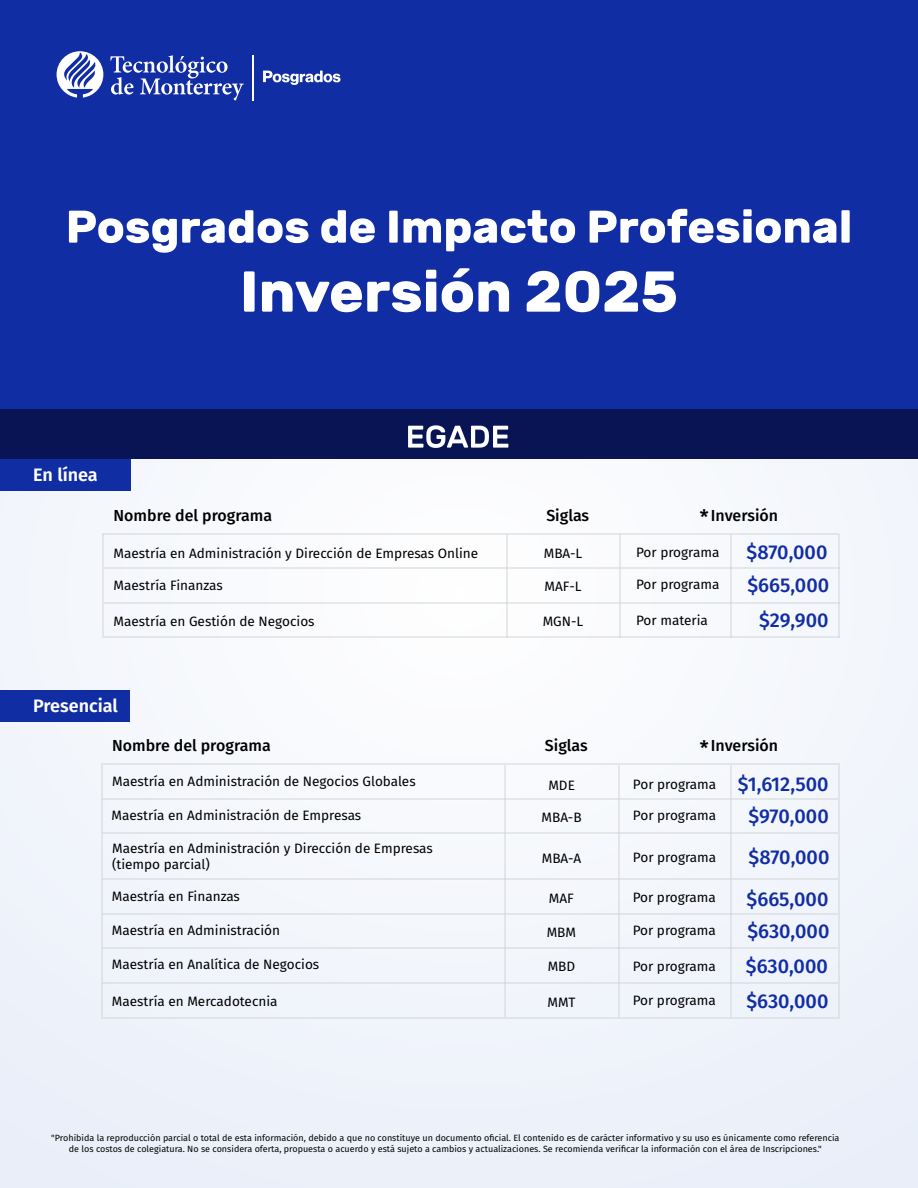
<style>
.page{position:relative;width:918px;height:1188px;background:#fff}
.page>*{position:absolute;margin:0;border:0;box-sizing:border-box;transform-origin:0 0}
.t1{font:500 19.95px "Fira Sans";color:#112da4}
.t2{font:600 18px "Fira Sans";color:#fff}
.t3{font:500 15.9px "Fira Sans";color:#000}
.t4{font:13.5px/16.4px "Fira Sans";color:#000}
.t5{font:9px/10.8px "Fira Sans";color:#000;text-align:center}
.s1{font-size:19.95px}
.s2{font-weight:500;font-size:19.95px;color:#112da4}
</style>
<div class="page">
<hr style="left:101px;top:763px;width:739px;height:2px;background:#ced0d1">
<hr style="left:103px;top:832px;width:735px;height:2px;background:#ced0d1">
<hr style="left:102px;top:879px;width:736px;height:1px;background:#ced0d1">
<hr style="left:102px;top:913px;width:736px;height:2px;background:#ced0d1">
<hr style="left:102px;top:948px;width:736px;height:1px;background:#ced0d1">
<hr style="left:102px;top:982px;width:736px;height:2px;background:#ced0d1">
<hr style="left:101px;top:1017px;width:739px;height:1px;background:#ced0d1">
<hr style="left:103px;top:798px;width:735px;height:2px;background:#ced0d1">
<hr style="left:504px;top:765px;width:2px;height:252px;background:#ced0d1">
<hr style="left:101px;top:765px;width:2px;height:252px;background:#ced0d1">
<hr style="left:618px;top:765px;width:2px;height:252px;background:#ced0d1">
<hr style="left:730px;top:765px;width:1px;height:252px;background:#ced0d1">
<hr style="left:838px;top:765px;width:2px;height:252px;background:#ced0d1">
<div style="left:0;top:690px;width:130px;height:32px;background:#112da4"></div>
<div style="left:0;top:459px;width:131px;height:32px;background:#112da4"></div>
<hr style="left:103px;top:533px;width:736px;height:1px;background:#ced0d1">
<hr style="left:104px;top:602px;width:735px;height:1px;background:#ced0d1">
<hr style="left:104px;top:636px;width:735px;height:2px;background:#ced0d1">
<hr style="left:104px;top:567px;width:735px;height:2px;background:#ced0d1">
<hr style="left:506px;top:534px;width:1px;height:104px;background:#ced0d1">
<hr style="left:103px;top:534px;width:1px;height:104px;background:#ced0d1">
<hr style="left:620px;top:534px;width:1px;height:104px;background:#ced0d1">
<hr style="left:730px;top:534px;width:1px;height:104px;background:#ced0d1">
<hr style="left:838px;top:534px;width:1px;height:104px;background:#ced0d1">
<div style="left:0;top:0;width:918px;height:410px;background:#112da4"></div>
<div style="left:0;top:410px;width:918px;height:49px;background:#081454"></div>
<svg style="left:408px;top:425px;width:100px;height:23px"></svg>
<svg style="left:57px;top:51px;width:46px;height:47px"></svg>
<svg style="left:110px;top:55px;width:134px;height:45px"></svg>
<hr style="left:252px;top:55px;width:2px;height:46px;background:#fff">
<svg style="left:263px;top:71px;width:78px;height:14px"></svg>
<svg style="left:69px;top:210px;width:240px;height:43px"></svg>
<svg style="left:321px;top:210px;width:54px;height:33px"></svg>
<svg style="left:389px;top:211px;width:9px;height:32px"></svg>
<svg style="left:404px;top:210px;width:171px;height:41px"></svg>
<svg style="left:590px;top:209px;width:260px;height:34px"></svg>
<svg style="left:244px;top:271px;width:11px;height:41px"></svg>
<svg style="left:262px;top:270px;width:174px;height:42px"></svg>
<svg style="left:442px;top:268px;width:67px;height:44px"></svg>
<svg style="left:527px;top:271px;width:33px;height:41px"></svg>
<svg style="left:566px;top:271px;width:33px;height:41px"></svg>
<svg style="left:605px;top:271px;width:71px;height:41px"></svg>
<h2 class="t2" style="left:33px;top:460px;width:66px">En línea</h2>
<p class="t3" style="left:114px;top:502px;width:160px">Nombre del programa</p>
<p class="t3" style="left:546px;top:502px;width:44px">Siglas</p>
<p class="t3" style="left:700px;top:502px;width:80px"><span class="s1">*</span>Inversión</p>
<p class="t4" style="left:114px;top:545px;width:366px">Maestría en Administración y Dirección de Empresas Online</p>
<p class="t4" style="left:544px;top:545px;width:40px">MBA-L</p>
<p class="t4" style="left:636px;top:543px;width:85px">Por programa</p>
<h1 class="t1" style="left:747px;top:536px;width:82px">$870,000</h1>
<p class="t4" style="left:114px;top:577px;width:111px">Maestría Finanzas</p>
<p class="t4" style="left:545px;top:578px;width:39px">MAF-L</p>
<p class="t4" style="left:636px;top:576px;width:85px">Por programa</p>
<h1 class="t1" style="left:747px;top:569px;width:83px">$665,000</h1>
<p class="t4" style="left:114px;top:613px;width:203px">Maestría en Gestión de Negocios</p>
<p class="t4" style="left:543px;top:613px;width:42px">MGN-L</p>
<p class="t4" style="left:636px;top:612px;width:73px">Por materia</p>
<h1 class="t1" style="left:759px;top:604px;width:71px">$29,900</h1>
<h2 class="t2" style="left:33px;top:691px;width:86px">Presencial</h2>
<p class="t3" style="left:700px;top:733px;width:80px"><span class="s1">*</span>Inversión</p>
<p class="t3" style="left:112px;top:733px;width:160px">Nombre del programa</p>
<p class="t3" style="left:545px;top:733px;width:44px">Siglas</p>
<p class="t4" style="left:112px;top:773px;width:305px">Maestría en Administración de Negocios Globales</p>
<p class="t4" style="left:548px;top:777px;width:28px">MDE</p>
<p class="t4" style="left:633px;top:776px;width:197px">Por programa <span class="s2">$1,612,500</span></p>
<p class="t4" style="left:112px;top:807px;width:251px">Maestría en Administración de Empresas</p>
<p class="t4" style="left:542px;top:808px;width:42px">MBA-B</p>
<p class="t4" style="left:633px;top:807px;width:85px">Por programa</p>
<h1 class="t1" style="left:749px;top:800px;width:82px">$970,000</h1>
<p class="t4" style="left:112px;top:840px;width:322px">Maestría en Administración y Dirección de Empresas (tiempo parcial)</p>
<p class="t4" style="left:542px;top:850px;width:41px">MBA-A</p>
<p class="t4" style="left:633px;top:849px;width:85px">Por programa</p>
<h1 class="t1" style="left:749px;top:841px;width:82px">$870,000</h1>
<p class="t4" style="left:112px;top:888px;width:130px">Maestría en Finanzas</p>
<p class="t4" style="left:549px;top:890px;width:26px">MAF</p>
<p class="t4" style="left:633px;top:888px;width:85px">Por programa</p>
<h1 class="t1" style="left:747px;top:883px;width:83px">$665,000</h1>
<p class="t4" style="left:112px;top:922px;width:170px">Maestría en Administración</p>
<p class="t4" style="left:547px;top:923px;width:31px">MBM</p>
<p class="t4" style="left:548px;top:958px;width:29px">MBD</p>
<p class="t4" style="left:633px;top:922px;width:85px">Por programa</p>
<h1 class="t1" style="left:747px;top:915px;width:83px">$630,000</h1>
<h1 class="t1" style="left:746px;top:950px;width:83px">$630,000</h1>
<p class="t4" style="left:112px;top:956px;width:209px">Maestría en Analítica de Negocios</p>
<p class="t4" style="left:633px;top:958px;width:85px">Por programa</p>
<p class="t4" style="left:633px;top:992px;width:85px">Por programa</p>
<p class="t4" style="left:112px;top:993px;width:167px">Maestría en Mercadotecnia</p>
<p class="t4" style="left:547px;top:994px;width:29px">MMT</p>
<h1 class="t1" style="left:746px;top:985px;width:83px">$630,000</h1>
<p class="t5" style="left:51px;top:1133px;width:790px">"Prohibida la reproducción parcial o total de esta información, debido a que no constituye un documento oficial. El contenido es de carácter informativo y su uso es únicamente como referencia de los costos de colegiatura. No se considera oferta, propuesta o acuerdo y está sujeto a cambios y actualizaciones. Se recomienda verificar la información con el área de Inscripciones."</p>
</div>
